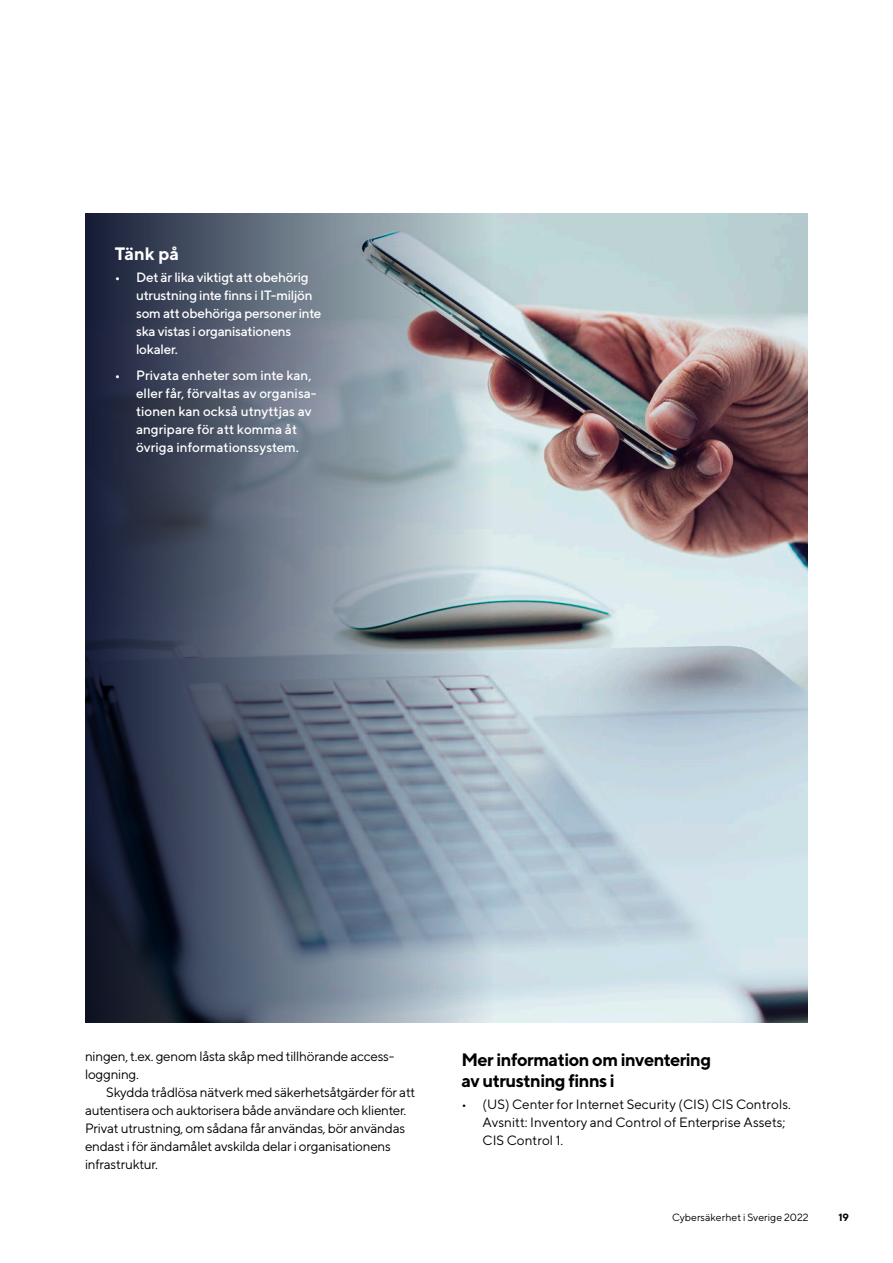
<style>
.page{position:relative;width:893px;height:1263px;background:#fff}
.page>*{position:absolute;margin:0;border:0;box-sizing:border-box;transform-origin:0 0}
.t1{font:700 18px/21px "TT Norms";letter-spacing:-.03em;color:#000}
.P_Mellanrubrik{font:700 18px "TT Norms";color:#fff}
.P_Brödtext{font:13.5px/18px "TT Norms";letter-spacing:-.02em;color:#000}
.t2{font:500 13.5px/18px "TT Norms";color:#fff}
.t3{font:500 13.5px/18px "TT Norms";letter-spacing:-.02em;color:#fff}
.P_Brödtext-2{font:13.5px/18px "TT Norms";color:#000}
.t4{font:10.5px "TT Norms";color:#000}
.t5{font:700 10.5px "TT Norms";color:#000}
</style>
<div class="page">
<img style="left:491px;top:214px;width:317px;height:809px">
<svg style="left:85px;top:214px;width:406px;height:809px;background:#636e7e"></svg>
<h4 class="P_Mellanrubrik" style="left:115px;top:242px;width:66px">Tänk på</h4>
<p class="t3" style="left:136px;top:268px;width:187px;text-indent:-21px">• Det är lika viktigt att obehörig utrustning inte finns i IT-miljön som att obehöriga personer inte ska vistas i organisationens lokaler.</p>
<p class="t2" style="left:136px;top:366px;width:182px;text-indent:-21px">• Privata enheter som inte kan, eller får, förvaltas av organisa&shy;tionen kan också utnyttjas av angripare för att komma åt övriga informationssystem.</p>
<p class="P_Brödtext" style="left:85px;top:1047px;width:310px">ningen, t.ex. genom låsta skåp med tillhörande access&shy;loggning.</p>
<p class="P_Brödtext" style="left:85px;top:1083px;width:332px;text-indent:21px">Skydda trådlösa nätverk med säkerhetsåtgärder för att autentisera och auktorisera både användare och klienter.<br>Privat utrustning, om sådana får användas, bör användas endast i för ändamålet avskilda delar i organisationens infrastruktur.</p>
<h3 class="t1" style="left:461px;top:1048px;width:251px">Mer information om inventering av utrustning finns i</h3>
<p class="P_Brödtext-2" style="left:483px;top:1095px;width:310px;text-indent:-21px">• (US) Center for Internet Security (CIS) CIS Controls.<br>Avsnitt: Inventory and Control of Enterprise Assets;<br>CIS Control 1.</p>
<p class="t4" style="left:672px;top:1211px;width:138px">Cybersäkerhet i Sverige 2022</p>
<p class="t5" style="left:838px;top:1211px;width:12px">19</p>
</div>
